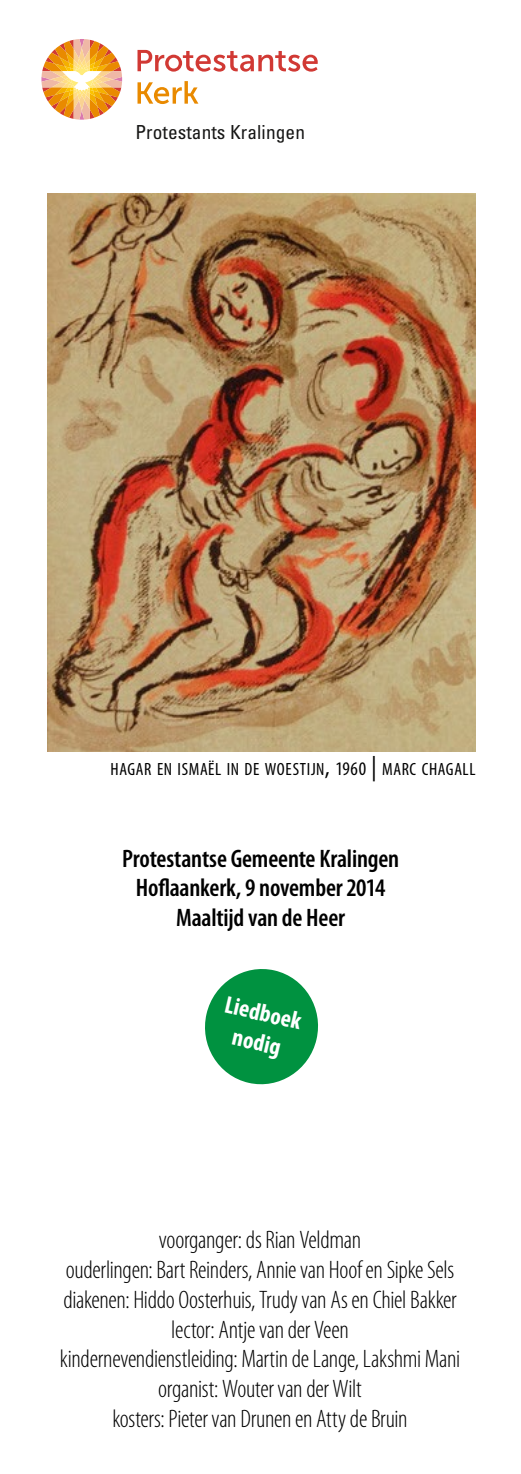
<style>
.page{position:relative;width:521px;height:1474px;background:#fff}
.page>*{position:absolute;margin:0;border:0;box-sizing:border-box;transform-origin:0 0}
.structuur_gecentreer{font:300 condensed 25.38px "Myriad Pro";letter-spacing:-.015em;color:#000}
.structuur_gecentreer-2{font:600 condensed 25.38px "Myriad Pro";letter-spacing:-.01em;color:#000}
.structuur{font:700 condensed 24.5px "Myriad Pro";color:#fff}
.t1{font:condensed 19.43px "Univers";letter-spacing:.005em;color:#161615}
.structuur-2{font:condensed 17.68px "Myriad Pro";letter-spacing:.035em;color:#000}
.s1{font-size:25.38px}
.s2{font-size:19.25px}
</style>
<div class="page">
<svg style="left:137px;top:50px;width:181px;height:22px"></svg>
<svg style="left:137px;top:81px;width:61px;height:23px"></svg>
<svg style="left:41px;top:39px;width:81px;height:81px"></svg>
<svg style="left:205px;top:969px;width:113px;height:116px"></svg>
<img style="left:48px;top:194px;width:427px;height:558px">
<p class="t1" style="left:135px;top:120px;width:171px">Protestants Kralingen</p>
<p class="structuur-2" style="left:111px;top:758px;width:366px">HAGAR EN ISMAËL IN DE WOESTIJN<span class="s1">,</span> <span class="s2">1960</span> <span class="s1">|</span> MARC CHAGALL</p>
<p class="structuur_gecentreer-2" style="left:122px;top:844px;width:279px">Protestantse Gemeente Kralingen</p>
<p class="structuur_gecentreer-2" style="left:136px;top:874px;width:251px">Hoflaankerk, 9 november 2014</p>
<p class="structuur_gecentreer-2" style="left:176px;top:903px;width:170px">Maaltijd van de Heer</p>
<p class="structuur" style="left:228px;top:990px;width:79px;rotate:13deg">Liedboek</p>
<p class="structuur" style="left:236px;top:1023px;width:51px;rotate:13deg">nodig</p>
<p class="structuur_gecentreer" style="left:159px;top:1226px;width:204px">voorganger: ds Rian Veldman</p>
<p class="structuur_gecentreer" style="left:66px;top:1256px;width:390px">ouderlingen: Bart Reinders, Annie van Hoof en Sipke Sels</p>
<p class="structuur_gecentreer" style="left:63px;top:1285px;width:395px">diakenen: Hiddo Oosterhuis, Trudy van As en Chiel Bakker</p>
<p class="structuur_gecentreer" style="left:171px;top:1315px;width:179px">lector: Antje van der Veen</p>
<p class="structuur_gecentreer" style="left:60px;top:1345px;width:402px">kindernevendienstleiding: Martin de Lange, Lakshmi Mani</p>
<p class="structuur_gecentreer" style="left:158px;top:1375px;width:205px">organist: Wouter van der Wilt</p>
<p class="structuur_gecentreer" style="left:112px;top:1404px;width:297px">kosters: Pieter van Drunen en Atty de Bruin</p>
</div>
